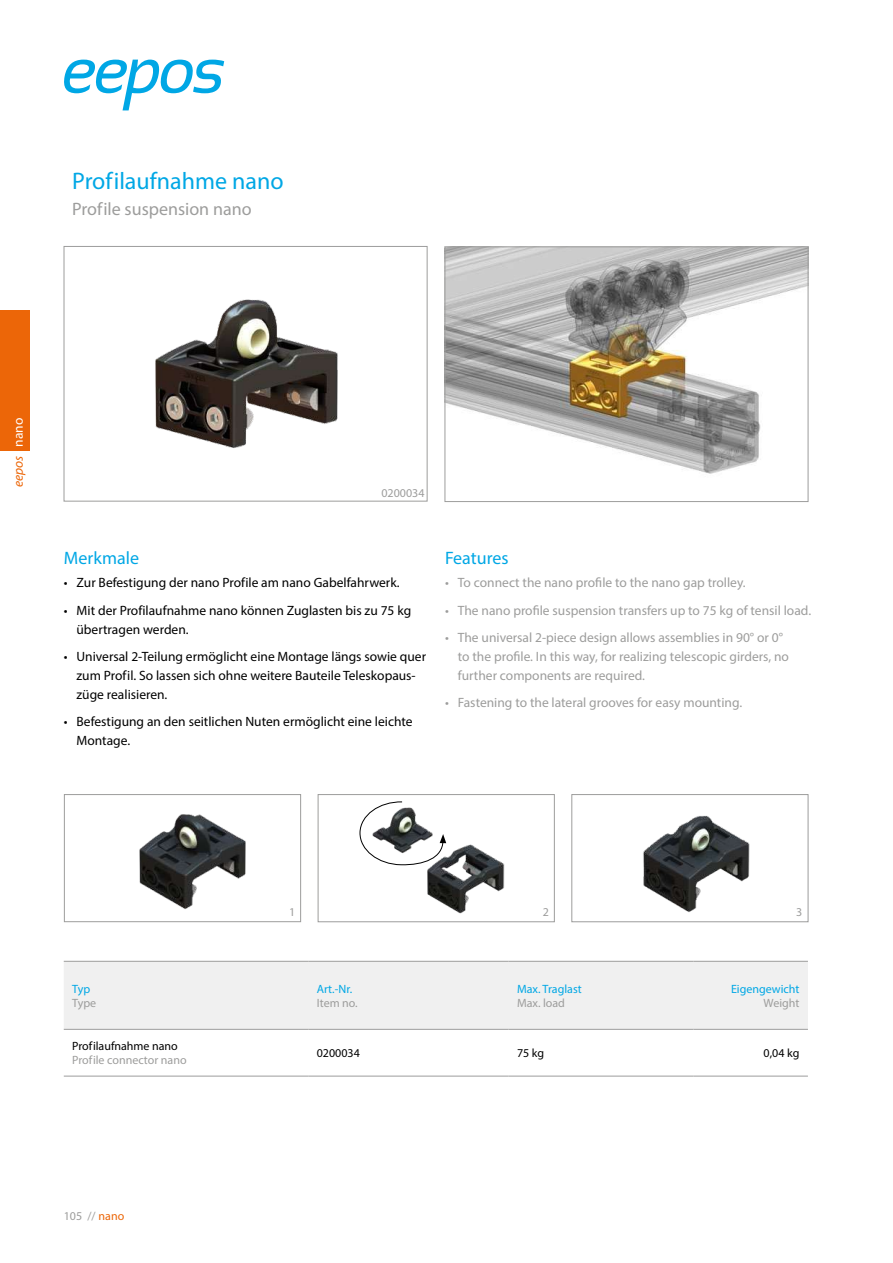
<style>
.page{position:relative;width:893px;height:1263px;background:#fff}
.page>*{position:absolute;margin:0;border:0;box-sizing:border-box;transform-origin:0 0}
.t1{font:24px "Myriad Pro";color:#00a7e5}
.t2{font:18px "Myriad Pro";color:#9d9d9c}
.t3{font:18px "Myriad Pro";color:#00a7e5}
.t4{font:13.5px/18.9px "Myriad Pro";color:#000}
.t5{font:13.5px/18.9px "Myriad Pro";color:#9d9d9c}
.t6{font:italic 13.5px "Myriad Pro";color:#ec6608}
.t7{font:13.5px "Myriad Pro";color:#fff}
.t8{font:12px "Myriad Pro";color:#9d9d9c}
.t9{font:12px "Myriad Pro";color:#00a7e5}
.t10{font:12px "Myriad Pro";color:#000}
.s1{color:#ec6608}
</style>
<div class="page">
<div style="left:0;top:310px;width:30px;height:141px;background:#ec6608"></div>
<svg style="left:64px;top:60px;width:160px;height:51px"></svg>
<div style="left:135px;top:94px;width:100px;height:26px;background:#fff"></div>
<img style="left:155px;top:299px;width:183px;height:149px">
<div style="left:64px;top:246px;width:363px;height:255px;border:1px solid #9d9d9c"></div>
<img style="left:447px;top:249px;width:359px;height:225px">
<div style="left:445px;top:247px;width:363px;height:255px;border:1px solid #9d9d9c"></div>
<div style="left:64px;top:962px;width:744px;height:67px;background:#f0f0f0"></div>
<hr style="left:508px;top:1076px;width:185px;height:1px;background:#9d9d9c">
<hr style="left:693px;top:1076px;width:115px;height:1px;background:#9d9d9c">
<hr style="left:64px;top:1076px;width:244px;height:1px;background:#9d9d9c">
<hr style="left:308px;top:1076px;width:200px;height:1px;background:#9d9d9c">
<hr style="left:64px;top:961px;width:244px;height:1px;background:#9d9d9c">
<hr style="left:308px;top:961px;width:200px;height:1px;background:#9d9d9c">
<hr style="left:508px;top:961px;width:185px;height:1px;background:#9d9d9c">
<hr style="left:693px;top:961px;width:115px;height:1px;background:#9d9d9c">
<hr style="left:64px;top:1029px;width:244px;height:1px;background:#9d9d9c">
<hr style="left:308px;top:1029px;width:200px;height:1px;background:#9d9d9c">
<hr style="left:508px;top:1029px;width:185px;height:1px;background:#9d9d9c">
<hr style="left:693px;top:1029px;width:115px;height:1px;background:#9d9d9c">
<img style="left:139px;top:814px;width:107px;height:95px">
<div style="left:64px;top:794px;width:237px;height:128px;border:1px solid #9d9d9c"></div>
<img style="left:427px;top:842px;width:78px;height:72px">
<div style="left:318px;top:794px;width:237px;height:128px;border:1px solid #9d9d9c"></div>
<img style="left:643px;top:815px;width:107px;height:97px">
<div style="left:572px;top:794px;width:236px;height:128px;border:1px solid #9d9d9c"></div>
<svg style="left:359px;top:801px;width:87px;height:65px"></svg>
<h1 class="t1" style="left:72px;top:166px;width:213px">Prof ilaufnahme nano</h1>
<h2 class="t2" style="left:72px;top:198px;width:181px">Prof ile suspension nano</h2>
<p class="t7" style="left:10px;top:447px;width:30px;rotate:-90deg">nano</p>
<p class="t6" style="left:10px;top:487px;width:33px;rotate:-90deg">eepos</p>
<p class="t8" style="left:381px;top:486px;width:45px">0200034</p>
<h2 class="t3" style="left:64px;top:547px;width:77px">Merkmale</h2>
<p class="t4" style="left:64px;top:573px;width:337px">• Zur Befestigung der nano Prof ile am nano Gabelfahrwerk.</p>
<p class="t4" style="left:77px;top:600px;width:336px;text-indent:-13px">• Mit der Prof ilaufnahme nano können Zuglasten bis zu 75 kg übertragen werden.</p>
<p class="t4" style="left:77px;top:647px;width:351px;text-indent:-13px">• Universal 2-Teilung ermöglicht eine Montage längs sowie quer zum Prof il. So lassen sich ohne weitere Bauteile Teleskopaus&shy;züge realisieren.</p>
<p class="t4" style="left:77px;top:712px;width:338px;text-indent:-13px">• Befestigung an den seitlichen Nuten ermöglicht eine leichte<br>Montage.</p>
<h2 class="t3" style="left:445px;top:547px;width:65px">Features</h2>
<p class="t5" style="left:445px;top:573px;width:302px">• To connect the nano profile to the nano gap trolley.</p>
<p class="t5" style="left:445px;top:600px;width:368px">• The nano profile suspension transfers up to 75 kg of tensil load.</p>
<p class="t5" style="left:458px;top:628px;width:333px;text-indent:-13px">• The universal 2-piece design allows assemblies in 90° or 0° to the profile. In this way, for realizing telescopic girders, no further components are required.</p>
<p class="t5" style="left:445px;top:693px;width:299px">• Fastening to the lateral grooves for easy mounting.</p>
<p class="t9" style="left:72px;top:981px;width:19px">Typ</p>
<p class="t8" style="left:72px;top:995px;width:25px">Type</p>
<p class="t10" style="left:72px;top:1038px;width:107px">Prof ilaufnahme nano</p>
<p class="t8" style="left:72px;top:1053px;width:116px">Prof ile connector nano</p>
<p class="t8" style="left:64px;top:1209px;width:62px">105 // <span class="s1">nano</span></p>
<p class="t8" style="left:289px;top:905px;width:8px">1</p>
<p class="t8" style="left:543px;top:905px;width:8px">2</p>
<p class="t8" style="left:796px;top:905px;width:8px">3</p>
<p class="t9" style="left:317px;top:981px;width:37px">Art.-Nr.</p>
<p class="t8" style="left:317px;top:995px;width:42px">Item no.</p>
<p class="t9" style="left:517px;top:981px;width:66px">Max. Traglast</p>
<p class="t8" style="left:517px;top:995px;width:50px">Max. load</p>
<p class="t9" style="left:731px;top:981px;width:70px">Eigengewicht</p>
<p class="t8" style="left:764px;top:995px;width:37px">Weight</p>
<p class="t10" style="left:317px;top:1046px;width:45px">0200034</p>
<p class="t10" style="left:517px;top:1046px;width:29px">75 kg</p>
<p class="t10" style="left:764px;top:1046px;width:37px">0,04 kg</p>
</div>
